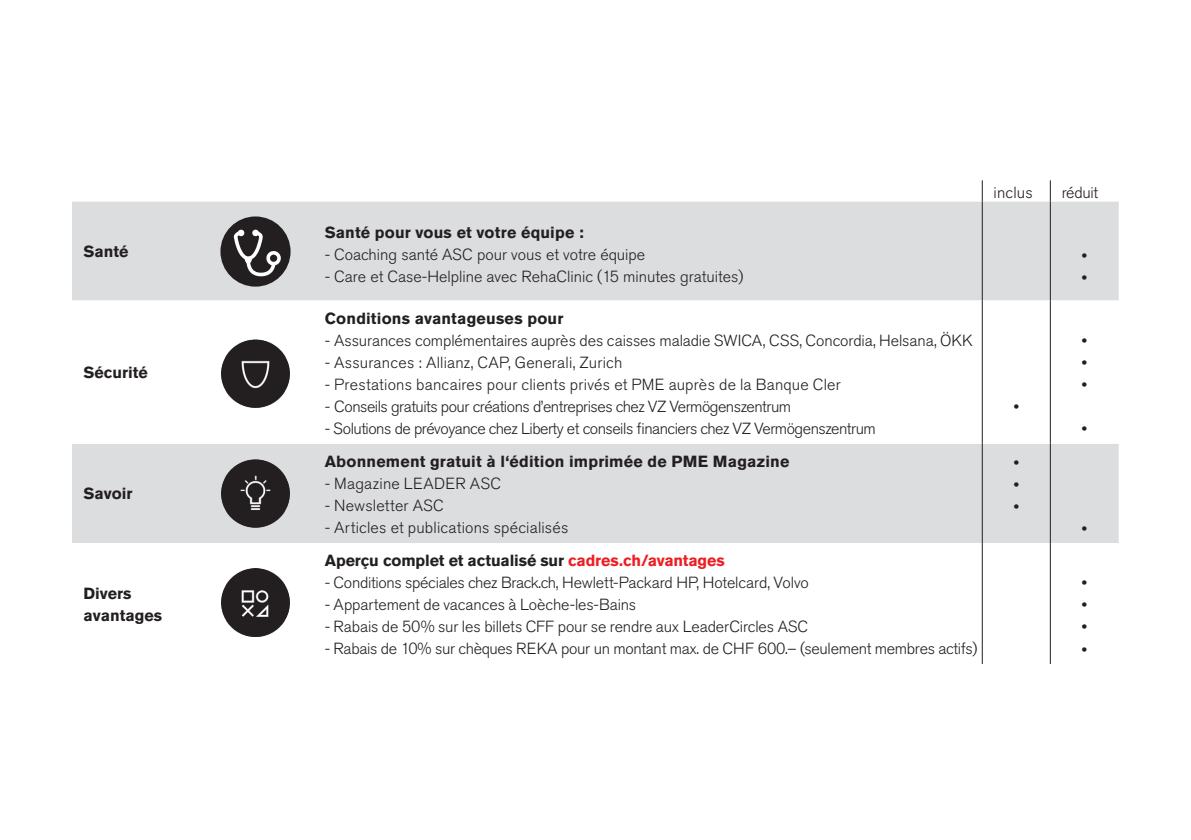
<style>
.page{position:relative;width:1191px;height:840px;background:#fff}
.page>*{position:absolute;margin:0;border:0;box-sizing:border-box;transform-origin:0 0}
.t1{font:21px/22px "Myriad Pro";color:#231f20;text-align:justify}
.t2{font:300 16px "Akzidenz Grotesk Std";letter-spacing:-.005em;color:#231f20}
.t3{font:700 16px/22px "Akzidenz Grotesk Std";letter-spacing:.005em;color:#231f20}
.t4{font:300 16px "Akzidenz Grotesk Std";letter-spacing:.015em;color:#231f20}
.t5{font:300 16px "Akzidenz Grotesk Std";letter-spacing:-.03em;color:#231f20}
.s1{color:#ee1d23}
</style>
<div class="page">
<div style="left:72px;top:201px;width:1046px;height:99px;background:#dcdddf"></div>
<svg style="left:72px;top:300px;width:1046px;height:363px"></svg>
<hr style="left:981px;top:201px;width:1px;height:99px;background:#231f20">
<hr style="left:981px;top:300px;width:1px;height:143px;background:#231f20">
<hr style="left:981px;top:443px;width:1px;height:99px;background:#231f20">
<hr style="left:981px;top:542px;width:1px;height:121px;background:#231f20">
<svg style="left:1049px;top:180px;width:1px;height:21px"></svg>
<hr style="left:1049px;top:201px;width:1px;height:99px;background:#231f20">
<hr style="left:1049px;top:300px;width:1px;height:143px;background:#231f20">
<hr style="left:1049px;top:443px;width:1px;height:99px;background:#231f20">
<hr style="left:1049px;top:542px;width:1px;height:121px;background:#231f20">
<svg style="left:981px;top:180px;width:1px;height:21px"></svg>
<img style="left:222px;top:339px;width:67px;height:68px">
<img style="left:222px;top:459px;width:67px;height:68px">
<img style="left:222px;top:568px;width:67px;height:68px">
<div style="left:220px;top:216px;width:70px;height:70px;background:#231f20;border-radius:50%"></div>
<svg style="left:234px;top:229px;width:47px;height:47px"></svg>
<p class="t3" style="left:83px;top:240px;width:46px">Santé</p>
<p class="t3" style="left:83px;top:361px;width:66px">Sécurité</p>
<p class="t3" style="left:83px;top:482px;width:51px">Savoir</p>
<p class="t3" style="left:83px;top:581px;width:80px">Divers avantages</p>
<p class="t3" style="left:325px;top:221px;width:260px">Santé pour vous et votre équipe :</p>
<p class="t2" style="left:325px;top:245px;width:322px">- Coaching santé ASC pour vous et votre équipe</p>
<p class="t2" style="left:325px;top:267px;width:420px">- Care et Case-Helpline avec RehaClinic (15 minutes gratuites)</p>
<p class="t3" style="left:325px;top:307px;width:240px">Conditions avantageuses pour</p>
<p class="t2" style="left:325px;top:331px;width:649px">- Assurances complémentaires auprès des caisses maladie SWICA, CSS, Concordia, Helsana, ÖKK</p>
<p class="t4" style="left:325px;top:353px;width:299px">- Assurances : Allianz, CAP, Generali, Zurich</p>
<p class="t4" style="left:325px;top:375px;width:517px">- Prestations bancaires pour clients privés et PME auprès de la Banque Cler</p>
<p class="t5" style="left:325px;top:397px;width:468px">- Conseils gratuits pour créations d’entreprises chez VZ Vermögenszentrum</p>
<p class="t5" style="left:325px;top:419px;width:552px">- Solutions de prévoyance chez Liberty et conseils financiers chez VZ Vermögenszentrum</p>
<p class="t3" style="left:325px;top:450px;width:466px">Abonnement gratuit à l‘édition imprimée de PME Magazine</p>
<p class="t4" style="left:325px;top:474px;width:178px">- Magazine LEADER ASC</p>
<p class="t2" style="left:325px;top:496px;width:121px">- Newsletter ASC</p>
<p class="t4" style="left:325px;top:518px;width:245px">- Articles et publications spécialisés</p>
<p class="t3" style="left:325px;top:549px;width:402px">Aperçu complet et actualisé sur <span class="s1">cadres.ch/avantages</span></p>
<p class="t2" style="left:325px;top:573px;width:485px">- Conditions spéciales chez Brack.ch, Hewlett-Packard HP, Hotelcard, Volvo</p>
<p class="t2" style="left:325px;top:595px;width:313px">- Appartement de vacances à Loèche-les-Bains</p>
<p class="t2" style="left:325px;top:617px;width:485px">- Rabais de 50% sur les billets CFF pour se rendre aux LeaderCircles ASC</p>
<p class="t2" style="left:325px;top:639px;width:654px">- Rabais de 10% sur chèques REKA pour un montant max. de CHF 600.– (seulement membres actifs)</p>
<p class="t2" style="left:993px;top:183px;width:41px">inclus</p>
<p class="t2" style="left:1061px;top:183px;width:38px">réduit</p>
<h1 class="t1" style="left:1013px;top:393px;width:7px">•</h1>
<h1 class="t1" style="left:1013px;top:449px;width:7px">• • •</h1>
<h1 class="t1" style="left:1081px;top:242px;width:7px">• •</h1>
<h1 class="t1" style="left:1081px;top:327px;width:7px">• • •</h1>
<h1 class="t1" style="left:1081px;top:415px;width:7px">•</h1>
<h1 class="t1" style="left:1081px;top:515px;width:7px">•</h1>
<h1 class="t1" style="left:1081px;top:569px;width:7px">• • • •</h1>
</div>
